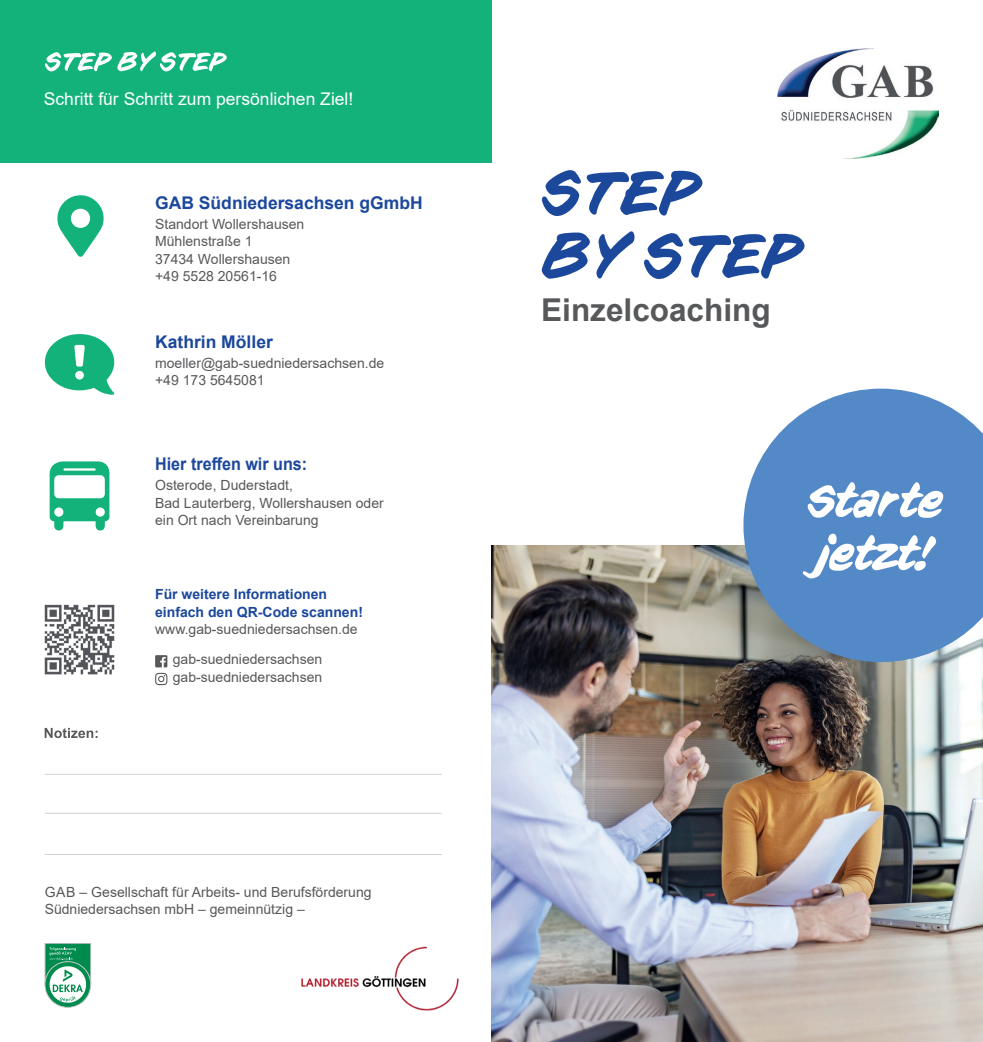
<style>
.page{position:relative;width:983px;height:1042px;background:#fff}
.page>*{position:absolute;margin:0;border:0;box-sizing:border-box;transform-origin:0 0}
.t1{font:700 31.5px "Arial";color:#57585a}
.t2{font:700 17.5px "Arial";color:#1c489c}
.t3{font:17.5px "Arial";color:#fff}
.t4{font:700 17.5px "Arial";color:#1c489c;scale:.92 1}
.t5{font:14px/17.5px "Arial";color:#57585a}
.t6{font:700 14px/17.5px "Arial";color:#1c489c}
</style>
<div class="page">
<img style="left:777px;top:49px;width:161px;height:109px">
<div style="left:0;top:0;width:491px;height:162px;background:#13b27b"></div>
<svg style="left:50px;top:461px;width:59px;height:69px"></svg>
<svg style="left:45px;top:334px;width:69px;height:61px"></svg>
<svg style="left:57px;top:195px;width:47px;height:62px"></svg>
<svg style="left:155px;top:673px;width:12px;height:12px"></svg>
<svg style="left:155px;top:655px;width:12px;height:12px"></svg>
<img style="left:301px;top:946px;width:158px;height:65px">
<svg style="left:45px;top:961px;width:46px;height:46px"></svg>
<svg style="left:45px;top:943px;width:46px;height:59px"></svg>
<img style="left:44px;top:604px;width:71px;height:71px">
<img style="left:491px;top:546px;width:491px;height:496px">
<svg style="left:541px;top:231px;width:264px;height:49px"></svg>
<svg style="left:541px;top:170px;width:162px;height:47px"></svg>
<hr style="left:45px;top:774px;width:396px;height:1px;background:#d1d2d4">
<hr style="left:45px;top:813px;width:396px;height:1px;background:#d1d2d4">
<hr style="left:45px;top:854px;width:396px;height:1px;background:#d1d2d4">
<svg style="left:45px;top:728px;width:52px;height:10px"></svg>
<svg style="left:45px;top:51px;width:182px;height:21px"></svg>
<svg style="left:743px;top:389px;width:239px;height:273px;background:#6b96c7"></svg>
<svg style="left:806px;top:480px;width:141px;height:40px"></svg>
<svg style="left:801px;top:533px;width:135px;height:45px"></svg>
<p class="t3" style="left:44px;top:87px;width:311px">Schritt für Schritt zum persönlichen Ziel!</p>
<p class="t2" style="left:155px;top:190px;width:269px">GAB Südniedersachsen gGmbH</p>
<p class="t5" style="left:155px;top:215px;width:151px">Standort Wollershausen<br>Mühlenstraße 1<br>37434 Wollershausen +49 5528 20561-16</p>
<p class="t2" style="left:155px;top:329px;width:119px">Kathrin Möller</p>
<p class="t5" style="left:155px;top:354px;width:230px">moeller@gab-suedniedersachsen.de +49 173 5645081</p>
<p class="t4" style="left:155px;top:452px;width:167px">Hier treffen wir uns:</p>
<p class="t5" style="left:155px;top:477px;width:230px">Osterode, Duderstadt,<br>Bad Lauterberg, Wollershausen oder ein Ort nach Vereinbarung</p>
<p class="t6" style="left:155px;top:586px;width:209px">Für weitere Informationen einfach den QR-Code scannen!</p>
<p class="t5" style="left:155px;top:621px;width:204px">www.gab-suedniedersachsen.de</p>
<p class="t5" style="left:173px;top:651px;width:151px">gab-suedniedersachsen gab-suedniedersachsen</p>
<p class="t5" style="left:45px;top:883px;width:328px">GAB – Gesellschaft für Arbeits- und Berufsförderung<br>Südniedersachsen mbH – gemeinnützig –</p>
<h1 class="t1" style="left:541px;top:288px;width:231px">Einzelcoaching</h1>
</div>
